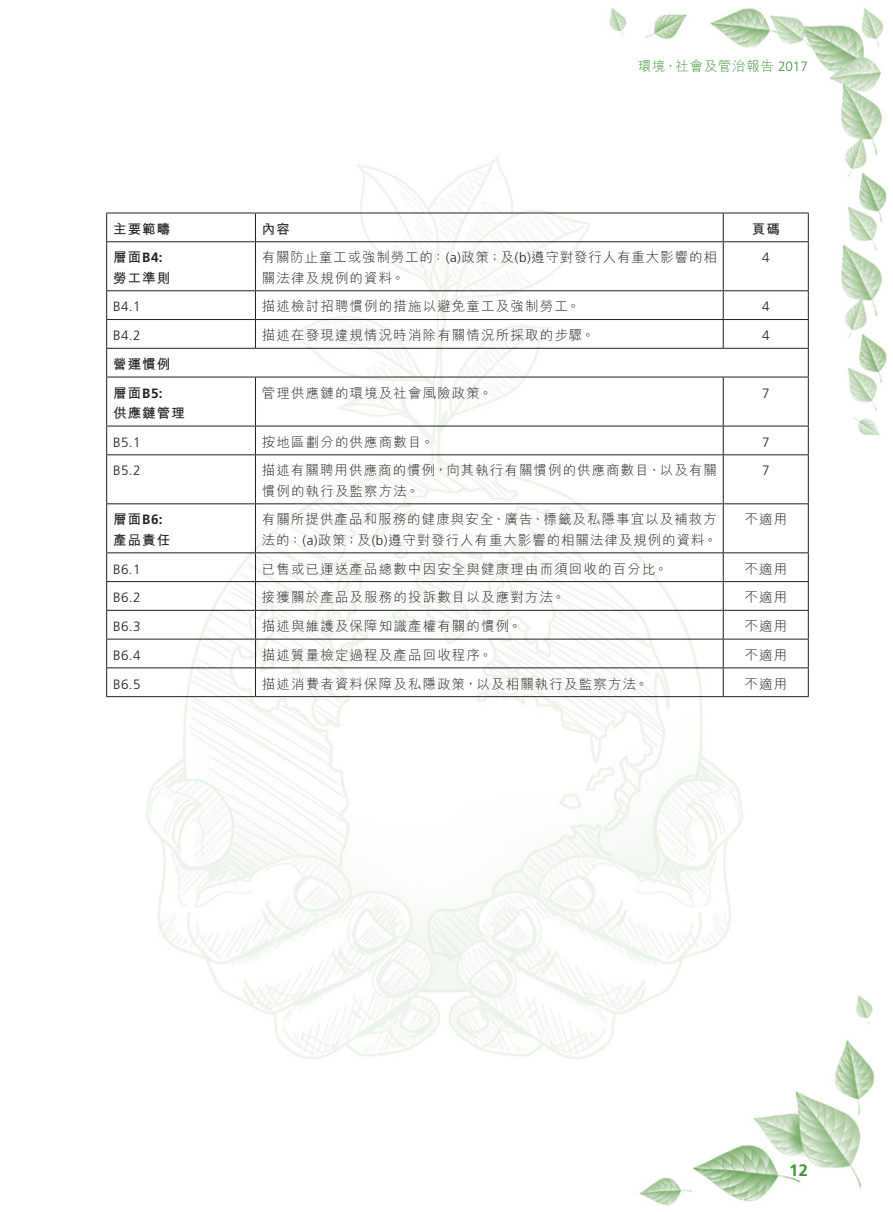
<style>
.page{position:relative;width:893px;height:1212px;background:#fff}
.page>*{position:absolute;margin:0;border:0;box-sizing:border-box;transform-origin:0 0}
.t1{font:700 16.5px "Frutiger LT Std";color:#3f9537}
.Body_Text{font:300 13.5px/20.2px "M Hei HK";letter-spacing:.085em;color:#231f20}
.Body_Text-2{font:300 13.5px/20.2px "M Hei HK";letter-spacing:.06em;color:#231f20}
.Body_Text-3{font:300 13.5px "Frutiger LT Std";letter-spacing:.035em;color:#231f20}
.Body_Text-4{font:700 13.5px "M Hei HK";letter-spacing:.085em;color:#231f20}
.Body_Text-5{font:700 13.5px "Frutiger LT Std";color:#231f20}
.t2{font:300 13.5px "M Hei HK";letter-spacing:.05em;color:#3f9537}
.s1{font-family:"Frutiger LT Std"}
.s2{font-family:"M Hei HK"}
</style>
<div class="page">
<img style="left:106px;top:8px;width:781px;height:1198px">
<hr style="left:106px;top:213px;width:149px;height:1px;background:#231f20">
<svg style="left:106px;top:213px;width:1px;height:28px"></svg>
<hr style="left:255px;top:213px;width:468px;height:1px;background:#231f20">
<svg style="left:255px;top:213px;width:1px;height:28px"></svg>
<hr style="left:723px;top:213px;width:86px;height:1px;background:#231f20">
<svg style="left:723px;top:213px;width:1px;height:28px"></svg>
<svg style="left:808px;top:213px;width:1px;height:28px"></svg>
<hr style="left:106px;top:241px;width:149px;height:1px;background:#231f20">
<hr style="left:255px;top:241px;width:468px;height:1px;background:#231f20">
<hr style="left:723px;top:241px;width:86px;height:1px;background:#231f20">
<hr style="left:106px;top:242px;width:1px;height:48px;background:#231f20">
<hr style="left:255px;top:242px;width:1px;height:48px;background:#231f20">
<hr style="left:723px;top:242px;width:1px;height:48px;background:#231f20">
<hr style="left:808px;top:242px;width:1px;height:48px;background:#231f20">
<hr style="left:106px;top:290px;width:149px;height:1px;background:#231f20">
<hr style="left:255px;top:290px;width:468px;height:1px;background:#231f20">
<hr style="left:723px;top:290px;width:86px;height:1px;background:#231f20">
<hr style="left:106px;top:319px;width:149px;height:1px;background:#231f20">
<hr style="left:255px;top:319px;width:468px;height:1px;background:#231f20">
<svg style="left:255px;top:291px;width:1px;height:57px"></svg>
<hr style="left:723px;top:319px;width:86px;height:1px;background:#231f20">
<svg style="left:723px;top:291px;width:1px;height:57px"></svg>
<hr style="left:106px;top:348px;width:149px;height:1px;background:#231f20">
<svg style="left:106px;top:291px;width:1px;height:86px"></svg>
<hr style="left:255px;top:348px;width:468px;height:1px;background:#231f20">
<hr style="left:723px;top:348px;width:86px;height:1px;background:#231f20">
<svg style="left:808px;top:291px;width:1px;height:86px"></svg>
<hr style="left:106px;top:377px;width:149px;height:1px;background:#231f20">
<hr style="left:106px;top:377px;width:1px;height:49px;background:#231f20">
<hr style="left:255px;top:377px;width:468px;height:1px;background:#231f20">
<hr style="left:255px;top:377px;width:1px;height:49px;background:#231f20">
<hr style="left:723px;top:377px;width:86px;height:1px;background:#231f20">
<hr style="left:723px;top:377px;width:1px;height:49px;background:#231f20">
<hr style="left:808px;top:377px;width:1px;height:49px;background:#231f20">
<hr style="left:106px;top:426px;width:149px;height:1px;background:#231f20">
<svg style="left:106px;top:426px;width:1px;height:28px"></svg>
<hr style="left:255px;top:426px;width:468px;height:1px;background:#231f20">
<svg style="left:255px;top:426px;width:1px;height:28px"></svg>
<hr style="left:723px;top:426px;width:86px;height:1px;background:#231f20">
<svg style="left:723px;top:426px;width:1px;height:28px"></svg>
<svg style="left:808px;top:426px;width:1px;height:28px"></svg>
<hr style="left:106px;top:454px;width:149px;height:1px;background:#231f20">
<hr style="left:106px;top:455px;width:1px;height:48px;background:#231f20">
<hr style="left:255px;top:454px;width:468px;height:1px;background:#231f20">
<hr style="left:255px;top:455px;width:1px;height:48px;background:#231f20">
<hr style="left:723px;top:454px;width:86px;height:1px;background:#231f20">
<hr style="left:723px;top:455px;width:1px;height:48px;background:#231f20">
<hr style="left:808px;top:455px;width:1px;height:48px;background:#231f20">
<hr style="left:106px;top:503px;width:149px;height:1px;background:#231f20">
<hr style="left:106px;top:504px;width:1px;height:48px;background:#231f20">
<hr style="left:255px;top:503px;width:468px;height:1px;background:#231f20">
<hr style="left:255px;top:504px;width:1px;height:48px;background:#231f20">
<hr style="left:723px;top:503px;width:86px;height:1px;background:#231f20">
<hr style="left:723px;top:504px;width:1px;height:48px;background:#231f20">
<hr style="left:808px;top:504px;width:1px;height:48px;background:#231f20">
<hr style="left:723px;top:552px;width:86px;height:1px;background:#231f20">
<hr style="left:723px;top:581px;width:86px;height:1px;background:#231f20">
<hr style="left:723px;top:610px;width:86px;height:1px;background:#231f20">
<hr style="left:723px;top:639px;width:86px;height:1px;background:#231f20">
<hr style="left:723px;top:667px;width:86px;height:1px;background:#231f20">
<svg style="left:723px;top:553px;width:1px;height:143px"></svg>
<svg style="left:808px;top:553px;width:1px;height:143px"></svg>
<hr style="left:106px;top:552px;width:149px;height:1px;background:#231f20">
<hr style="left:255px;top:552px;width:468px;height:1px;background:#231f20">
<hr style="left:106px;top:581px;width:149px;height:1px;background:#231f20">
<hr style="left:255px;top:581px;width:468px;height:1px;background:#231f20">
<hr style="left:106px;top:610px;width:149px;height:1px;background:#231f20">
<hr style="left:255px;top:610px;width:468px;height:1px;background:#231f20">
<hr style="left:106px;top:639px;width:149px;height:1px;background:#231f20">
<hr style="left:255px;top:639px;width:468px;height:1px;background:#231f20">
<hr style="left:106px;top:667px;width:149px;height:1px;background:#231f20">
<svg style="left:106px;top:553px;width:1px;height:143px"></svg>
<hr style="left:255px;top:667px;width:468px;height:1px;background:#231f20">
<svg style="left:255px;top:553px;width:1px;height:143px"></svg>
<hr style="left:106px;top:696px;width:149px;height:1px;background:#231f20">
<hr style="left:255px;top:696px;width:468px;height:1px;background:#231f20">
<hr style="left:723px;top:696px;width:86px;height:1px;background:#231f20">
<p class="t2" style="left:638px;top:59px;width:172px">環境、社會及管治報告 <span class="s1">2017</span></p>
<p class="Body_Text-4" style="left:113px;top:219px;width:59px">主要範疇</p>
<p class="Body_Text-5" style="left:113px;top:250px;width:51px"><span class="s2">層面</span>B4:</p>
<p class="Body_Text-4" style="left:113px;top:268px;width:59px">勞工準則</p>
<p class="Body_Text-3" style="left:113px;top:299px;width:29px">B4.1</p>
<p class="Body_Text-4" style="left:262px;top:219px;width:30px">內容</p>
<p class="Body_Text-4" style="left:752px;top:219px;width:30px">頁碼</p>
<p class="Body_Text-2" style="left:262px;top:247px;width:456px">有關防止童工或強制勞工的： <span class="s1">)a(</span> 政策；及 <span class="s1">)b(</span> 遵守對發行人有重大影響的相關法律及規例的資料。</p>
<p class="Body_Text-3" style="left:762px;top:250px;width:9px">4</p>
<p class="Body_Text-3" style="left:762px;top:299px;width:9px">4</p>
<p class="Body_Text" style="left:262px;top:296px;width:320px">描述檢討招聘慣例的措施以避免童工及強制勞工。</p>
<p class="Body_Text-3" style="left:113px;top:328px;width:29px">B4.2</p>
<p class="Body_Text-4" style="left:113px;top:354px;width:59px">營運慣例</p>
<p class="Body_Text-5" style="left:113px;top:385px;width:51px"><span class="s2">層面</span>B5:</p>
<p class="Body_Text-4" style="left:113px;top:403px;width:73px">供應鏈管理</p>
<p class="Body_Text" style="left:262px;top:325px;width:334px">描述在發現違規情況時消除有關情況所採取的步驟。</p>
<p class="Body_Text" style="left:262px;top:382px;width:232px">管理供應鏈的環境及社會風險政策。</p>
<p class="Body_Text-3" style="left:762px;top:328px;width:9px">4</p>
<p class="Body_Text-3" style="left:762px;top:385px;width:9px">7</p>
<p class="Body_Text-3" style="left:113px;top:434px;width:29px">B5.1</p>
<p class="Body_Text" style="left:262px;top:431px;width:173px">按地區劃分的供應商數目。</p>
<p class="Body_Text-3" style="left:762px;top:434px;width:9px">7</p>
<p class="Body_Text-3" style="left:113px;top:463px;width:29px">B5.2</p>
<p class="Body_Text" style="left:262px;top:460px;width:457px">描述有關聘用供應商的慣例，向其執行有關慣例的供應商數目、以及有關</p>
<p class="Body_Text-3" style="left:762px;top:463px;width:9px">7</p>
<p class="Body_Text" style="left:262px;top:480px;width:159px">慣例的執行及監察方法。</p>
<p class="Body_Text-5" style="left:113px;top:512px;width:51px"><span class="s2">層面</span>B6:</p>
<p class="Body_Text-4" style="left:113px;top:530px;width:59px">產品責任</p>
<p class="Body_Text-3" style="left:113px;top:561px;width:29px">B6.1</p>
<p class="Body_Text" style="left:262px;top:509px;width:457px">有關所提供產品和服務的健康與安全、廣告、標籤及私隱事宜以及補救方法的： <span class="s1">)a(</span> 政策；及 <span class="s1">)b(</span> 遵守對發行人有重大影響的相關法律及規例的資料。</p>
<p class="Body_Text" style="left:744px;top:509px;width:44px">不適用</p>
<p class="Body_Text" style="left:744px;top:558px;width:44px">不適用</p>
<p class="Body_Text" style="left:262px;top:558px;width:407px">已售或已運送產品總數中因安全與健康理由而須回收的百分比。</p>
<p class="Body_Text-3" style="left:113px;top:590px;width:29px">B6.2</p>
<p class="Body_Text" style="left:262px;top:587px;width:305px">接獲關於產品及服務的投訴數目以及應對方法。</p>
<p class="Body_Text" style="left:744px;top:587px;width:44px">不適用</p>
<p class="Body_Text-3" style="left:113px;top:619px;width:29px">B6.3</p>
<p class="Body_Text" style="left:262px;top:616px;width:261px">描述與維護及保障知識產權有關的慣例。</p>
<p class="Body_Text" style="left:744px;top:616px;width:44px">不適用</p>
<p class="Body_Text-3" style="left:113px;top:647px;width:29px">B6.4</p>
<p class="Body_Text" style="left:262px;top:644px;width:232px">描述質量檢定過程及產品回收程序。</p>
<p class="Body_Text" style="left:744px;top:644px;width:44px">不適用</p>
<p class="Body_Text-3" style="left:113px;top:676px;width:29px">B6.5</p>
<p class="Body_Text" style="left:262px;top:673px;width:388px">描述消費者資料保障及私隱政策，以及相關執行及監察方法。</p>
<p class="Body_Text" style="left:744px;top:673px;width:44px">不適用</p>
<p class="t1" style="left:789px;top:1160px;width:20px">12</p>
</div>
